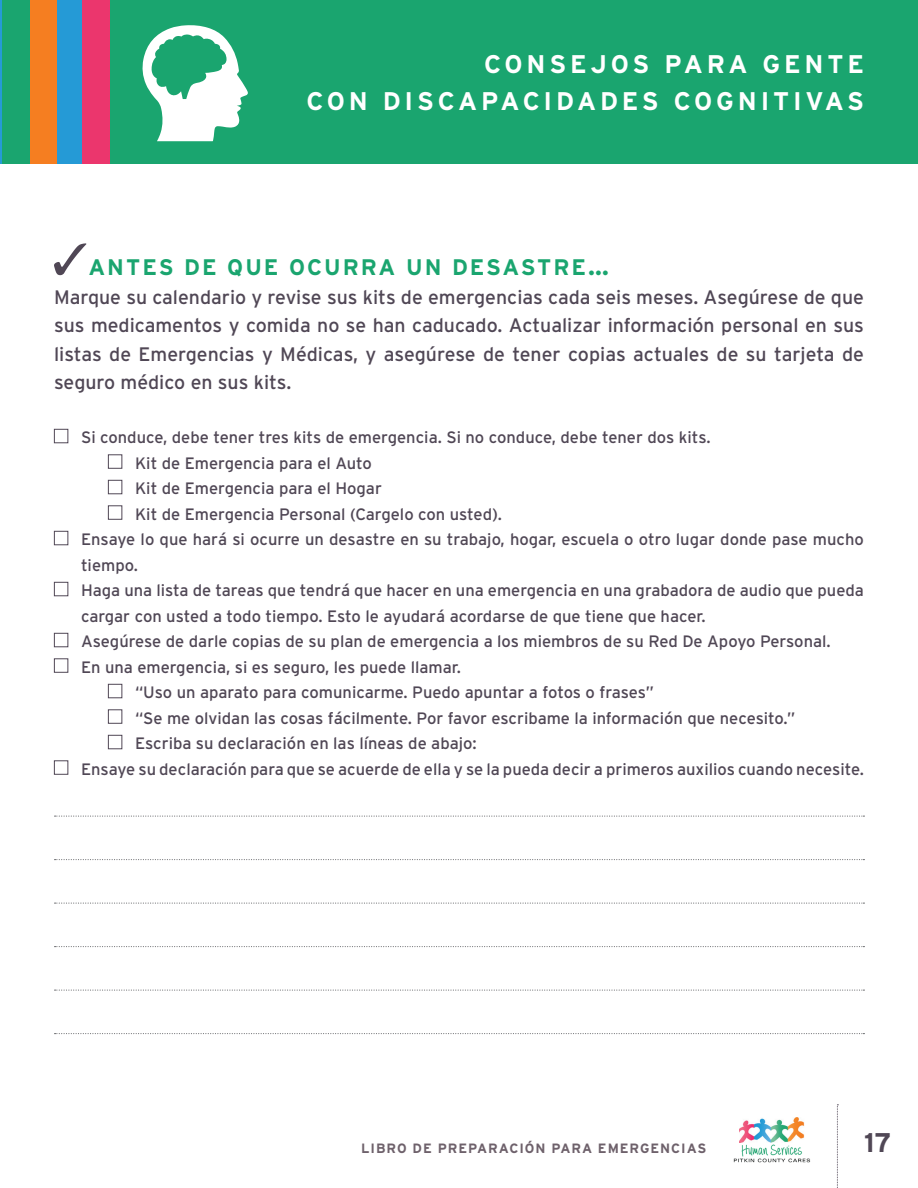
<style>
.page{position:relative;width:918px;height:1188px;background:#fff}
.page>*{position:absolute;margin:0;border:0;box-sizing:border-box;transform-origin:0 0}
.t1{font:700 27px "Interstate";color:#504755}
.t2{font:700 25.5px/37.5px "Interstate";letter-spacing:.15em;color:#fff;text-align:right}
.t3{font:700 22.5px "Interstate";letter-spacing:.09em;color:#1aa56f}
.t4{font:19.5px/28.5px "Interstate";color:#504755;text-align:justify}
.t5{font:16.5px "Interstate";color:#504755}
.t6{font:700 13.5px "Interstate";letter-spacing:.07em;color:#6e616b}
.s1{font-size:25.5px}
</style>
<div class="page">
<svg style="left:837px;top:1104px;width:1px;height:84px"></svg>
<img style="left:739px;top:1118px;width:65px;height:25px">
<img style="left:733px;top:1144px;width:78px;height:19px">
<div style="left:0;top:0;width:918px;height:163px;background:#1aa56f"></div>
<hr style="left:0;top:0;width:2px;height:163px;background:#259ad6">
<div style="left:82px;top:0;width:27px;height:163px;background:#eb366d"></div>
<div style="left:55px;top:0;width:27px;height:163px;background:#259ad6"></div>
<div style="left:29px;top:0;width:28px;height:163px;background:#f57e21"></div>
<svg style="left:55px;top:816px;width:809px;height:1px"></svg>
<svg style="left:55px;top:859px;width:809px;height:1px"></svg>
<svg style="left:55px;top:903px;width:809px;height:1px"></svg>
<svg style="left:55px;top:946px;width:809px;height:1px"></svg>
<svg style="left:55px;top:990px;width:809px;height:1px"></svg>
<svg style="left:55px;top:1033px;width:809px;height:1px"></svg>
<svg style="left:54px;top:243px;width:32px;height:32px"></svg>
<div style="left:54px;top:429px;width:14px;height:14px;background:#fff;border:1px solid #504755"></div>
<div style="left:108px;top:454px;width:14px;height:15px;background:#fff;border:1px solid #504755"></div>
<div style="left:108px;top:480px;width:14px;height:14px;background:#fff;border:1px solid #504755"></div>
<div style="left:108px;top:505px;width:14px;height:15px;background:#fff;border:1px solid #504755"></div>
<div style="left:54px;top:531px;width:14px;height:14px;background:#fff;border:1px solid #504755"></div>
<div style="left:54px;top:582px;width:14px;height:14px;background:#fff;border:1px solid #504755"></div>
<div style="left:54px;top:633px;width:14px;height:14px;background:#fff;border:1px solid #504755"></div>
<div style="left:54px;top:658px;width:14px;height:15px;background:#fff;border:1px solid #504755"></div>
<div style="left:108px;top:684px;width:14px;height:14px;background:#fff;border:1px solid #504755"></div>
<div style="left:108px;top:709px;width:14px;height:15px;background:#fff;border:1px solid #504755"></div>
<div style="left:108px;top:735px;width:14px;height:14px;background:#fff;border:1px solid #504755"></div>
<div style="left:54px;top:760px;width:14px;height:15px;background:#fff;border:1px solid #504755"></div>
<svg style="left:142px;top:25px;width:106px;height:116px"></svg>
<h2 class="t2" style="left:306px;top:45px;width:559px">CONSEJOS PARA GENTE<br>CON DISCAPACIDADES COGNITIVAS</h2>
<h3 class="t3" style="left:88px;top:255px;width:522px">ANTES DE QUE OCURRA UN DESASTRE<span class="s1">…</span></h3>
<p class="t4" style="left:54px;top:282px;width:812px">Marque su calendario y revise sus kits de emergencias cada seis meses. Asegúrese de que sus medicamentos y comida no se han caducado. Actualizar información personal en sus listas de Emergencias y Médicas, y asegúrese de tener copias actuales de su tarjeta de seguro médico en sus kits.</p>
<p class="t5" style="left:81px;top:428px;width:631px">Si conduce, debe tener tres kits de emergencia. Si no conduce, debe tener dos kits.</p>
<p class="t5" style="left:135px;top:454px;width:238px">Kit de Emergencia para el Auto</p>
<p class="t5" style="left:135px;top:479px;width:248px">Kit de Emergencia para el Hogar</p>
<p class="t5" style="left:135px;top:505px;width:369px">Kit de Emergencia Personal (Cargelo con usted).</p>
<p class="t5" style="left:81px;top:530px;width:785px">Ensaye lo que hará si ocurre un desastre en su trabajo, hogar, escuela o otro lugar donde pase mucho</p>
<p class="t5" style="left:81px;top:556px;width:59px">tiempo.</p>
<p class="t5" style="left:81px;top:581px;width:785px">Haga una lista de tareas que tendrá que hacer en una emergencia en una grabadora de audio que pueda</p>
<p class="t5" style="left:81px;top:607px;width:626px">cargar con usted a todo tiempo. Esto le ayudará acordarse de que tiene que hacer.</p>
<p class="t5" style="left:81px;top:632px;width:751px">Asegúrese de darle copias de su plan de emergencia a los miembros de su Red De Apoyo Personal.</p>
<p class="t5" style="left:81px;top:658px;width:381px">En una emergencia, si es seguro, les puede llamar.</p>
<p class="t5" style="left:135px;top:683px;width:521px">“Uso un aparato para comunicarme. Puedo apuntar a fotos o frases”</p>
<p class="t5" style="left:135px;top:709px;width:662px">“Se me olvidan las cosas fácilmente. Por favor escribame la información que necesito.”</p>
<p class="t5" style="left:135px;top:734px;width:343px">Escriba su declaración en las líneas de abajo:</p>
<p class="t5" style="left:81px;top:760px;width:785px">Ensaye su declaración para que se acuerde de ella y se la pueda decir a primeros auxilios cuando necesite.</p>
<p class="t6" style="left:361px;top:1141px;width:347px">LIBRO DE PREPARACIÓN PARA EMERGENCIAS</p>
<h1 class="t1" style="left:864px;top:1127px;width:29px">17</h1>
</div>
